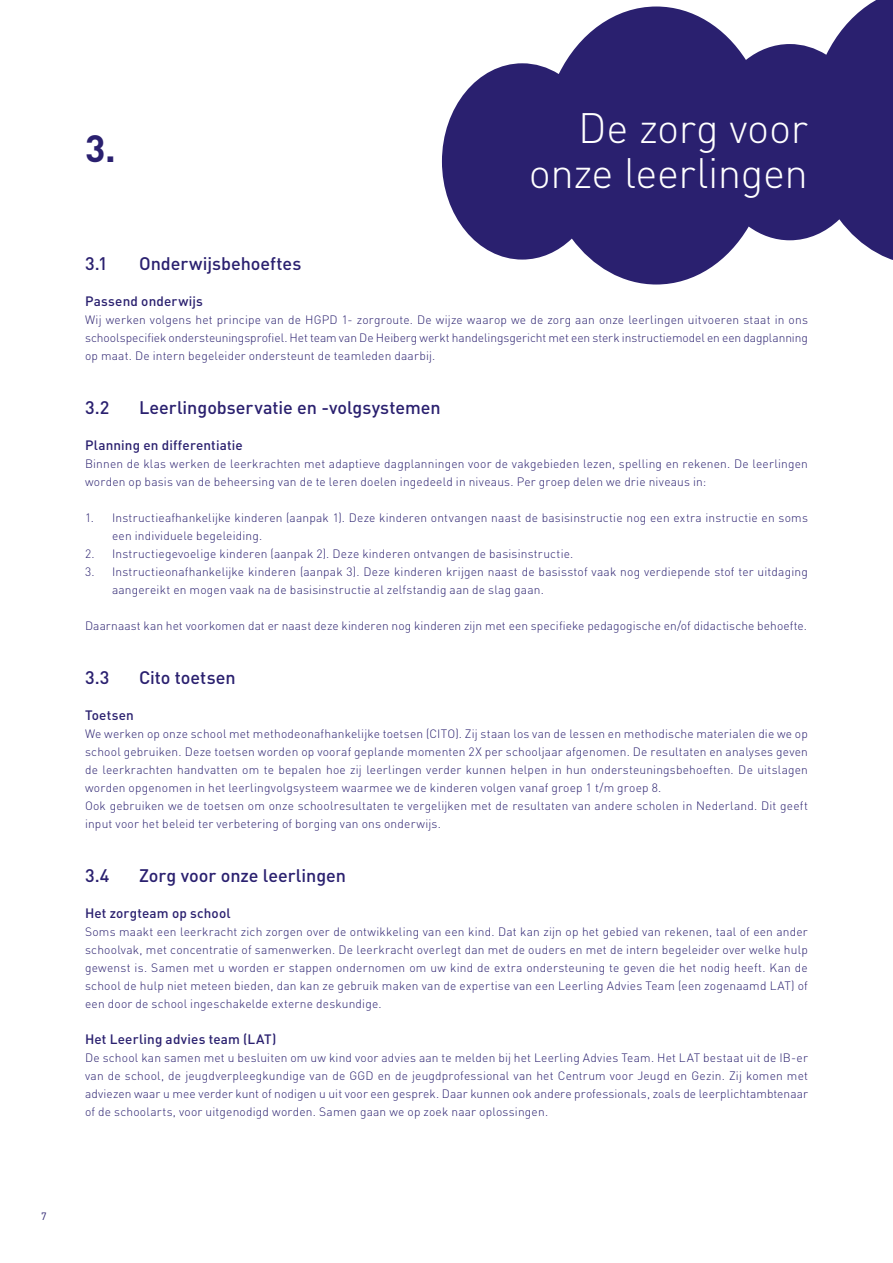
<style>
.page{position:relative;width:893px;height:1263px;background:#fff}
.page>*{position:absolute;margin:0;border:0;box-sizing:border-box;transform-origin:0 0}
.t1{font:300 42px/45px "DIN Pro";letter-spacing:-.01em;color:#fff;text-align:right}
.t2{font:700 37.5px "DIN";color:#2a206f}
.t3{font:500 18px "DIN Pro";color:#2a206f}
.t4{font:500 13.5px "DIN Pro";letter-spacing:.01em;color:#2a206f}
.t5{font:300 12px/18px "DIN Pro";letter-spacing:.015em;color:#2a206f}
.t6{font:10.5px "DIN";color:#2a206f}
</style>
<div class="page">
<svg style="left:442px;top:0;width:451px;height:284px;fill:#2a206f"></svg>
<p class="t6" style="left:41px;top:1210px;width:7px">7</p>
<h2 class="t2" style="left:85px;top:124px;width:32px">3.</h2>
<h1 class="t1" style="left:529px;top:103px;width:281px">De zorg voor onze leerlingen</h1>
<h3 class="t3" style="left:85px;top:251px;width:24px">3.1</h3>
<h3 class="t3" style="left:139px;top:251px;width:164px">Onderwijsbehoeftes</h3>
<p class="t4" style="left:85px;top:292px;width:119px">Passend onderwijs</p>
<p class="t5" style="left:85px;top:310px;width:724px;text-align:justify">Wij werken volgens het principe van de HGPD 1- zorgroute. De wijze waarop we de zorg aan onze leerlingen uitvoeren staat in ons schoolspecifiek ondersteuningsprofiel. Het team van De Heiberg werkt handelingsgericht met een sterk instructiemodel en een dagplanning op maat. De intern begeleider ondersteunt de teamleden daarbij.</p>
<h3 class="t3" style="left:85px;top:395px;width:26px">3.2</h3>
<h3 class="t3" style="left:139px;top:395px;width:303px">Leerlingobservatie en -volgsystemen</h3>
<p class="t4" style="left:85px;top:436px;width:159px">Planning en differentiatie</p>
<p class="t5" style="left:85px;top:454px;width:724px">Binnen de klas werken de leerkrachten met adaptieve dagplanningen voor de vakgebieden lezen, spelling en rekenen. De leerlingen worden op basis van de beheersing van de te leren doelen ingedeeld in niveaus. Per groep delen we drie niveaus in:</p>
<p class="t5" style="left:112px;top:508px;width:697px;text-indent:-27px">1. Instructieafhankelijke kinderen (aanpak 1). Deze kinderen ontvangen naast de basisinstructie nog een extra instructie en soms een individuele begeleiding.</p>
<p class="t5" style="left:85px;top:544px;width:490px">2. Instructiegevoelige kinderen (aanpak 2). Deze kinderen ontvangen de basisinstructie.</p>
<p class="t5" style="left:112px;top:562px;width:697px;text-indent:-27px">3. Instructieonafhankelijke kinderen (aanpak 3). Deze kinderen krijgen naast de basisstof vaak nog verdiepende stof ter uitdaging aangereikt en mogen vaak na de basisinstructie al zelfstandig aan de slag gaan.</p>
<p class="t5" style="left:85px;top:616px;width:723px">Daarnaast kan het voorkomen dat er naast deze kinderen nog kinderen zijn met een specifieke pedagogische en/of didactische behoefte.</p>
<h3 class="t3" style="left:85px;top:665px;width:26px">3.3</h3>
<h3 class="t3" style="left:139px;top:665px;width:98px">Cito toetsen</h3>
<p class="t4" style="left:85px;top:706px;width:50px">Toetsen</p>
<p class="t5" style="left:85px;top:724px;width:724px">We werken op onze school met methodeonafhankelijke toetsen (CITO). Zij staan los van de lessen en methodische materialen die we op school gebruiken. Deze toetsen worden op vooraf geplande momenten 2X per schooljaar afgenomen. De resultaten en analyses geven de leerkrachten handvatten om te bepalen hoe zij leerlingen verder kunnen helpen in hun ondersteuningsbehoeften. De uitslagen worden opgenomen in het leerlingvolgsysteem waarmee we de kinderen volgen vanaf groep 1 t/m groep 8.<br>Ook gebruiken we de toetsen om onze schoolresultaten te vergelijken met de resultaten van andere scholen in Nederland. Dit geeft input voor het beleid ter verbetering of borging van ons onderwijs.</p>
<h3 class="t3" style="left:85px;top:863px;width:26px">3.4</h3>
<h3 class="t3" style="left:139px;top:863px;width:209px">Zorg voor onze leerlingen</h3>
<p class="t4" style="left:85px;top:904px;width:147px">Het zorgteam op school</p>
<p class="t5" style="left:85px;top:922px;width:724px;text-align:justify">Soms maakt een leerkracht zich zorgen over de ontwikkeling van een kind. Dat kan zijn op het gebied van rekenen, taal of een ander schoolvak, met concentratie of samenwerken. De leerkracht overlegt dan met de ouders en met de intern begeleider over welke hulp gewenst is. Samen met u worden er stappen ondernomen om uw kind de extra ondersteuning te geven die het nodig heeft. Kan de school de hulp niet meteen bieden, dan kan ze gebruik maken van de expertise van een Leerling Advies Team (een zogenaamd LAT) of een door de school ingeschakelde externe deskundige.</p>
<p class="t4" style="left:85px;top:1030px;width:193px">Het Leerling advies team (LAT)</p>
<p class="t5" style="left:85px;top:1048px;width:724px;text-align:justify">De school kan samen met u besluiten om uw kind voor advies aan te melden bij het Leerling Advies Team. Het LAT bestaat uit de IB-er van de school, de jeugdverpleegkundige van de GGD en de jeugdprofessional van het Centrum voor Jeugd en Gezin. Zij komen met adviezen waar u mee verder kunt of nodigen u uit voor een gesprek. Daar kunnen ook andere professionals, zoals de leerplichtambtenaar of de schoolarts, voor uitgenodigd worden. Samen gaan we op zoek naar oplossingen.</p>
</div>
